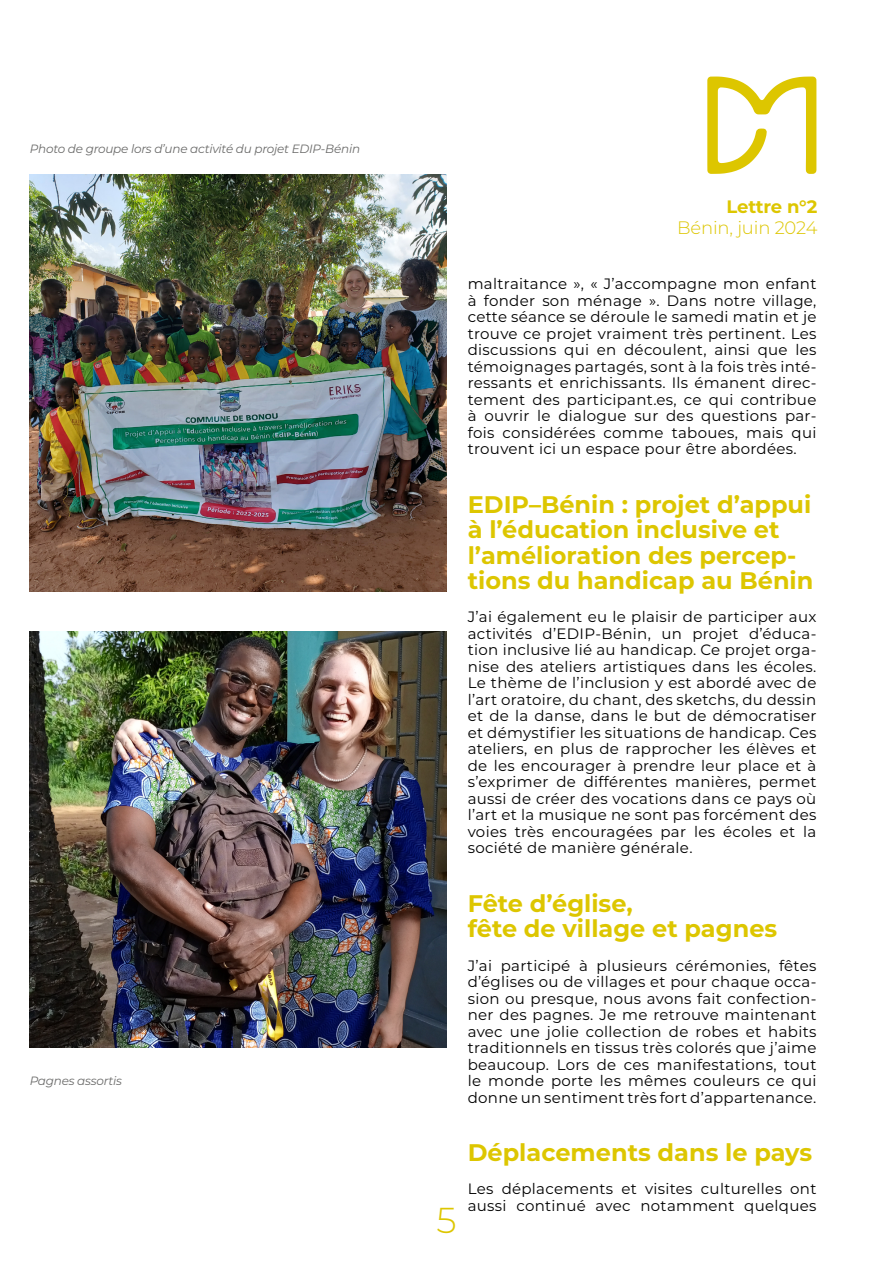
<style>
.page{position:relative;width:893px;height:1263px;background:#fff}
.page>*{position:absolute;margin:0;border:0;box-sizing:border-box;transform-origin:0 0}
.t1{font:300 36px "Montserrat";color:#ddc600}
.t2{font:700 24px/25.5px "Montserrat";color:#ddc600}
.t3{font:300 18px "Montserrat";letter-spacing:-.01em;color:#ddc600}
.t4{font:700 18px "Montserrat";letter-spacing:-.015em;color:#ddc600}
.t5{font:15px/16.5px "Montserrat";letter-spacing:.02em;color:#000;text-align:justify}
.t6{font:italic 12px "Montserrat";letter-spacing:-.02em;color:#6b6b6a}
</style>
<div class="page">
<img style="left:30px;top:175px;width:416px;height:417px">
<img style="left:30px;top:631px;width:416px;height:417px">
<svg style="left:707px;top:77px;width:109px;height:97px"></svg>
<p class="t6" style="left:30px;top:141px;width:332px">Photo de groupe lors d’une activité du projet EDIP-Bénin</p>
<p class="t6" style="left:30px;top:1072px;width:94px">Pagnes assortis</p>
<p class="t4" style="left:727px;top:193px;width:92px">Lettre n°2</p>
<p class="t3" style="left:677px;top:215px;width:142px">Bénin, juin 2024</p>
<h1 class="t1" style="left:436px;top:1196px;width:22px">5</h1>
<p class="t5" style="left:468px;top:275px;width:350px">maltraitance », « J’accompagne mon enfant à fonder son ménage ». Dans notre village, cette séance se déroule le samedi matin et je trouve ce projet vraiment très pertinent. Les discussions qui en découlent, ainsi que les témoignages partagés, sont à la fois très inté&shy;ressants et enrichissants. Ils émanent direc&shy;tement des participant.es, ce qui contribue à ouvrir le dialogue sur des questions par&shy;fois considérées comme taboues, mais qui trouvent ici un espace pour être abordées.</p>
<h2 class="t2" style="left:468px;top:490px;width:347px">EDIP–Bénin : projet d’appui à l’éducation inclusive et l’amélioration des percep&shy;tions du handicap au Bénin</h2>
<p class="t5" style="left:468px;top:608px;width:350px">J’ai également eu le plaisir de participer aux activités d’EDIP-Bénin, un projet d’éduca&shy;tion inclusive lié au handicap. Ce projet orga&shy;nise des ateliers artistiques dans les écoles.<br>Le thème de l’inclusion y est abordé avec de l’art oratoire, du chant, des sketchs, du dessin et de la danse, dans le but de démocratiser et démystifier les situations de handicap. Ces ateliers, en plus de rapprocher les élèves et de les encourager à prendre leur place et à s’exprimer de différentes manières, permet aussi de créer des vocations dans ce pays où l’art et la musique ne sont pas forcément des voies très encouragées par les écoles et la société de manière générale.</p>
<h2 class="t2" style="left:468px;top:889px;width:311px">Fête d’église,<br>fête de village et pagnes</h2>
<p class="t5" style="left:468px;top:956px;width:350px">J’ai participé à plusieurs cérémonies, fêtes d’églises ou de villages et pour chaque occa&shy;sion ou presque, nous avons fait confection&shy;ner des pagnes. Je me retrouve maintenant avec une jolie collection de robes et habits traditionnels en tissus très colorés que j’aime beaucoup. Lors de ces manifestations, tout le monde porte les mêmes couleurs ce qui donne un sentiment très fort d’appartenance.</p>
<h2 class="t2" style="left:468px;top:1138px;width:346px">Déplacements dans le pays</h2>
<p class="t5" style="left:468px;top:1180px;width:350px">Les déplacements et visites culturelles ont aussi continué avec notamment quelques</p>
</div>
